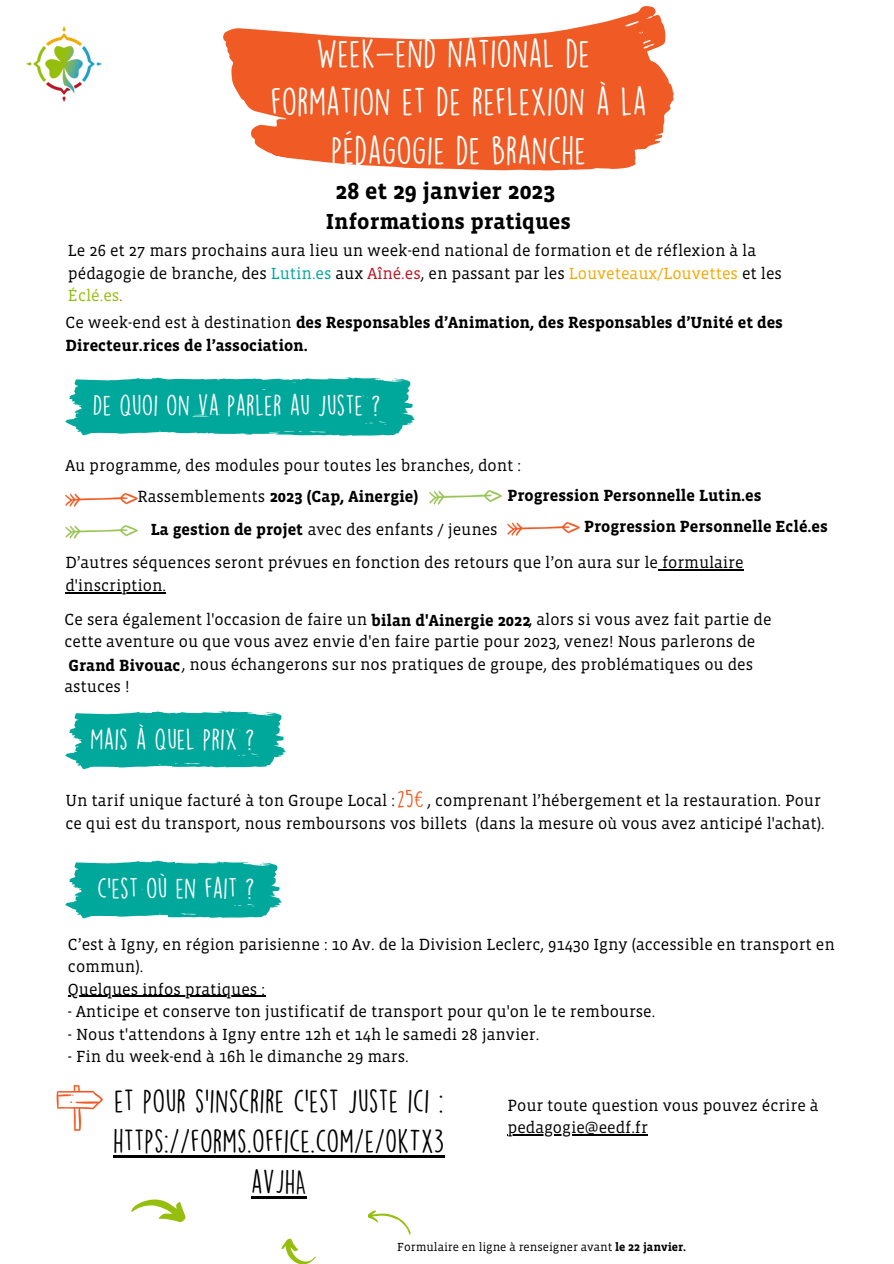
<style>
.page{position:relative;width:894px;height:1264px;background:#fff}
.page>*{position:absolute;margin:0;border:0;box-sizing:border-box;transform-origin:0 0}
.t1{font:35.1px/48.6px "DK Lemon Yellow Sun";color:#fff;text-align:center}
.t2{font:29.25px/40.5px "DK Lemon Yellow Sun";color:#000;text-align:center}
.t3{font:26.25px "DK Lemon Yellow Sun";color:#fff}
.t4{font:700 23.85px "Vista Slab OT";color:#000}
.t5{font:700 22.35px "Vista Slab OT";color:#000}
.t6{font:21.75px "DK Lemon Yellow Sun";color:#f05a24}
.t7{font:16.5px/22.5px "Vista Slab OT";color:#000}
.t8{font:700 16.5px/22.5px "Vista Slab OT";color:#000}
.t9{font:12px "Vista Slab OT";color:#000}
.s1{color:#00a89c}
.s2{color:#bd1220}
.s3{color:#f7a800}
.s4{color:#96bf0d}
.s5{color:#f05a24}
.s6{font-weight:400}
.s7{font-weight:700}
</style>
<div class="page">
<svg style="left:223px;top:6px;width:451px;height:165px;fill:#f05a24"></svg>
<img style="left:26px;top:26px;width:76px;height:76px">
<img style="left:65px;top:525px;width:72px;height:13px">
<img style="left:65px;top:493px;width:72px;height:14px">
<img style="left:429px;top:490px;width:73px;height:14px">
<img style="left:507px;top:522px;width:72px;height:13px">
<svg style="left:65px;top:711px;width:220px;height:58px;background:#24b4aa"></svg>
<svg style="left:65px;top:377px;width:349px;height:59px;background:#1eb2a7"></svg>
<svg style="left:65px;top:860px;width:216px;height:59px;background:#28b5ab"></svg>
<img style="left:56px;top:1085px;width:46px;height:45px">
<svg style="left:131px;top:1199px;width:55px;height:23px"></svg>
<svg style="left:367px;top:1210px;width:44px;height:24px"></svg>
<svg style="left:281px;top:1238px;width:35px;height:25px"></svg>
<hr style="left:658px;top:569px;width:85px;height:1px;background:#000">
<hr style="left:65px;top:592px;width:101px;height:1px;background:#000">
<hr style="left:68px;top:995px;width:197px;height:1px;background:#000">
<hr style="left:113px;top:1155px;width:331px;height:2px;background:#000">
<hr style="left:251px;top:1196px;width:55px;height:2px;background:#000">
<hr style="left:507px;top:1134px;width:140px;height:1px;background:#000">
<h1 class="t1" style="left:270px;top:31px;width:378px">WEEK-END NATIONAL DE<br>FORMATION ET DE REFLEXION À LA<br>PÉDAGOGIE DE BRANCHE</h1>
<h3 class="t4" style="left:335px;top:178px;width:221px">28 et 29 janvier 2023</h3>
<h3 class="t5" style="left:326px;top:210px;width:246px">Informations pratiques</h3>
<p class="t7" style="left:68px;top:240px;width:715px">Le 26 et 27 mars prochains aura lieu un week-end national de formation et de réflexion à la pédagogie de branche, des <span class="s1">Lutin.es</span> aux <span class="s2">Aîné.es</span>, en passant par les <span class="s3">Louveteaux/Louvettes</span> et les<br><span class="s4">Éclé.es</span><span class="s5">.</span></p>
<p class="t8" style="left:65px;top:312px;width:719px"><span class="s6">Ce week-end est à destination</span> des Responsables d’Animation, des Responsables d’Unité et des<br>Directeur.rices de l’association.</p>
<h3 class="t3" style="left:93px;top:391px;width:289px">DE QUOI ON VA PARLER AU JUSTE ?</h3>
<p class="t7" style="left:137px;top:449px;width:385px;line-height:32px;text-indent:-72px">Au programme, des modules pour toutes les branches, dont :<br>Rassemblements <span class="s7">2023 (Cap, Ainergie)</span></p>
<p class="t8" style="left:507px;top:484px;width:255px">Progression Personnelle Lutin.es</p>
<p class="t7" style="left:151px;top:518px;width:348px"><span class="s7">La gestion de projet</span> avec des enfants / jeunes</p>
<p class="t8" style="left:584px;top:516px;width:245px">Progression Personnelle Eclé.es</p>
<p class="t7" style="left:65px;top:552px;width:679px">D’autres séquences seront prévues en fonction des retours que l’on aura sur le formulaire d'inscription.</p>
<p class="t7" style="left:64px;top:608px;width:708px">Ce sera également l'occasion de faire un <span class="s7">bilan d'Ainergie 2022</span>, alors si vous avez fait partie de cette aventure ou que vous avez envie d'en faire partie pour 2023, venez! Nous parlerons de <span class="s7">Grand Bivouac</span>, nous échangerons sur nos pratiques de groupe, des problématiques ou des astuces !</p>
<h3 class="t3" style="left:90px;top:725px;width:166px">MAIS À QUEL PRIX ?</h3>
<h3 class="t6" style="left:397px;top:788px;width:28px">25€</h3>
<p class="t7" style="left:65px;top:789px;width:331px">Un tarif unique facturé à ton Groupe Local :</p>
<p class="t7" style="left:65px;top:789px;width:760px;text-align:right">, comprenant l’hébergement et la restauration. Pour<br>ce qui est du transport, nous remboursons vos billets (dans la mesure où vous avez anticipé l'achat).</p>
<h3 class="t3" style="left:97px;top:874px;width:159px">C'EST OÙ EN FAIT ?</h3>
<p class="t7" style="left:68px;top:933px;width:768px">C’est à Igny, en région parisienne : 10 Av. de la Division Leclerc, 91430 Igny (accessible en transport en commun).<br>Quelques infos pratiques :</p>
<p class="t7" style="left:68px;top:1000px;width:588px">- Anticipe et conserve ton justificatif de transport pour qu'on le te rembourse.</p>
<p class="t7" style="left:68px;top:1023px;width:472px">- Nous t'attendons à Igny entre 12h et 14h le samedi 28 janvier.</p>
<p class="t7" style="left:68px;top:1045px;width:342px">- Fin du week-end à 16h le dimanche 29 mars.</p>
<h2 class="t2" style="left:113px;top:1082px;width:332px">ET POUR S'INSCRIRE C'EST JUSTE ICI :<br>HTTPS://FORMS.OFFICE.COM/E/0KTX3<br>AVJHA</h2>
<p class="t7" style="left:507px;top:1094px;width:312px">Pour toute question vous pouvez écrire à pedagogie@eedf.fr</p>
<p class="t9" style="left:397px;top:1241px;width:290px">Formulaire en ligne à renseigner avant <span class="s7">le 22 janvier.</span></p>
</div>
